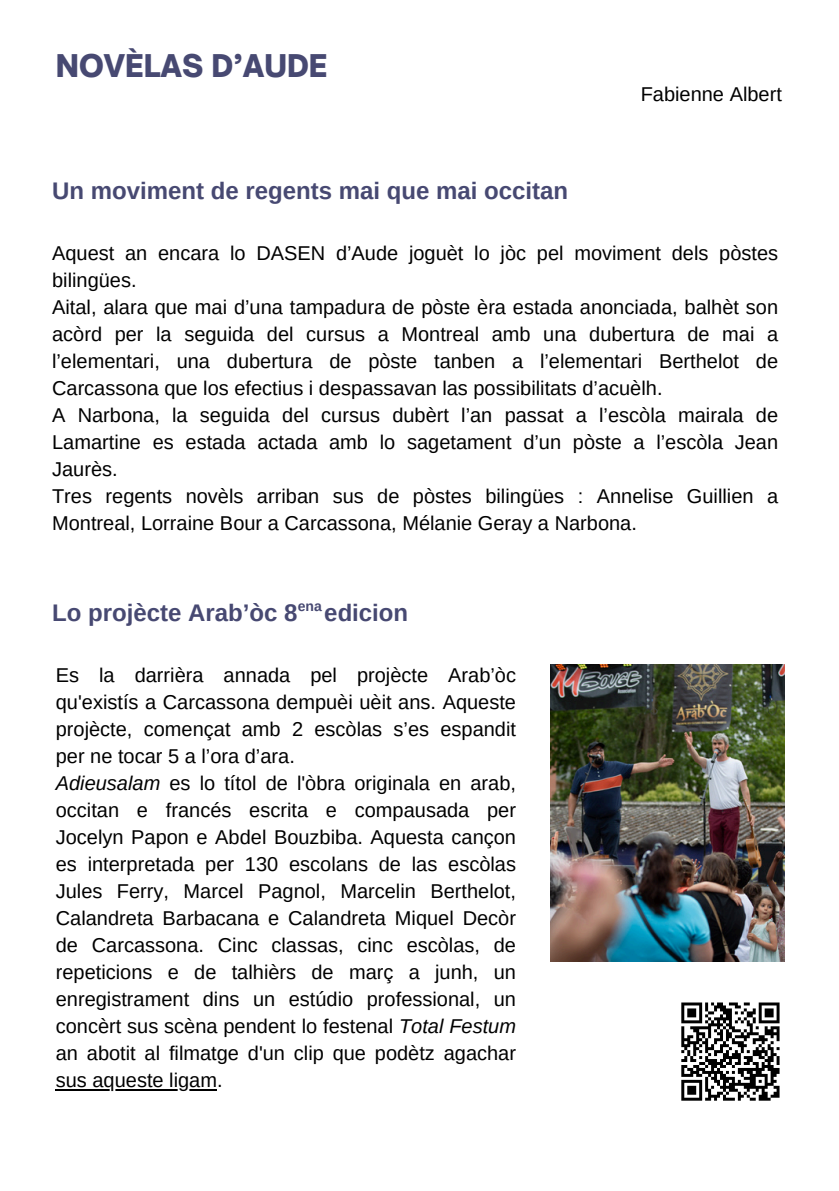
<style>
.page{position:relative;width:839px;height:1191px;background:#fff}
.page>*{position:absolute;margin:0;border:0;box-sizing:border-box;transform-origin:0 0}
.t1{font:900 30px "Open Sauce One";color:#474972}
.t2{font:700 24px "Arimo";color:#474972}
.t3{font:20px/27px "Arimo";color:#000}
.t4{font:700 14px "Arimo";color:#474972}
.s1{font-style:italic}
</style>
<div class="page">
<svg style="left:681px;top:1002px;width:99px;height:99px"></svg>
<img style="left:550px;top:665px;width:234px;height:297px">
<hr style="left:56px;top:1089px;width:161px;height:1px;background:#000">
<h3 class="t1" style="left:56px;top:47px;width:273px">NOVÈLAS D’AUDE</h3>
<h3 class="t2" style="left:52px;top:177px;width:517px">Un moviment de regents mai que mai occitan</h3>
<h3 class="t3" style="left:640px;top:81px;width:143px">Fabienne Albert</h3>
<h2 class="t3" style="left:52px;top:240px;width:727px">Aquest an encara lo DASEN d’Aude joguèt lo jòc pel moviment dels pòstes bilingües.<br>Aital, alara que mai d’una tampadura de pòste èra estada anonciada, balhèt son acòrd per la seguida del cursus a Montreal amb una dubertura de mai a l’elementari, una dubertura de pòste tanben a l’elementari Berthelot de Carcassona que los efectius i despassavan las possibilitats d’acuèlh.<br>A Narbona, la seguida del cursus dubèrt l’an passat a l’escòla mairala de Lamartine es estada actada amb lo sagetament d’un pòste a l’escòla Jean Jaurès.<br>Tres regents novèls arriban sus de pòstes bilingües : Annelise Guillien a Montreal, Lorraine Bour a Carcassona, Mélanie Geray a Narbona.</h2>
<p class="t2" style="left:52px;top:599px;width:357px">Lo projècte Arab’òc 8 edicion</p>
<p class="t4" style="left:298px;top:599px;width:26px">ena</p>
<p class="t3" style="left:56px;top:662px;width:461px">Es la darrièra annada pel projècte Arab’òc qu'existís a Carcassona dempuèi uèit ans. Aqueste projècte, començat amb 2 escòlas s’es espandit per ne tocar 5 a l’ora d’ara.<br><span class="s1">Adieusalam</span> es lo títol de l'òbra originala en arab, occitan e francés escrita e compausada per Jocelyn Papon e Abdel Bouzbiba. Aquesta cançon es interpretada per 130 escolans de las escòlas Jules Ferry, Marcel Pagnol, Marcelin Berthelot, Calandreta Barbacana e Calandreta Miquel Decòr de Carcassona. Cinc classas, cinc escòlas, de repeticions e de talhièrs de març a junh, un enregistrament dins un estúdio professional, un concèrt sus scèna pendent lo festenal <span class="s1">Total Festum </span>an abotit al filmatge d'un clip que podètz agachar</p>
<h2 class="t3" style="left:56px;top:1067px;width:168px">sus aqueste ligam.</h2>
</div>
